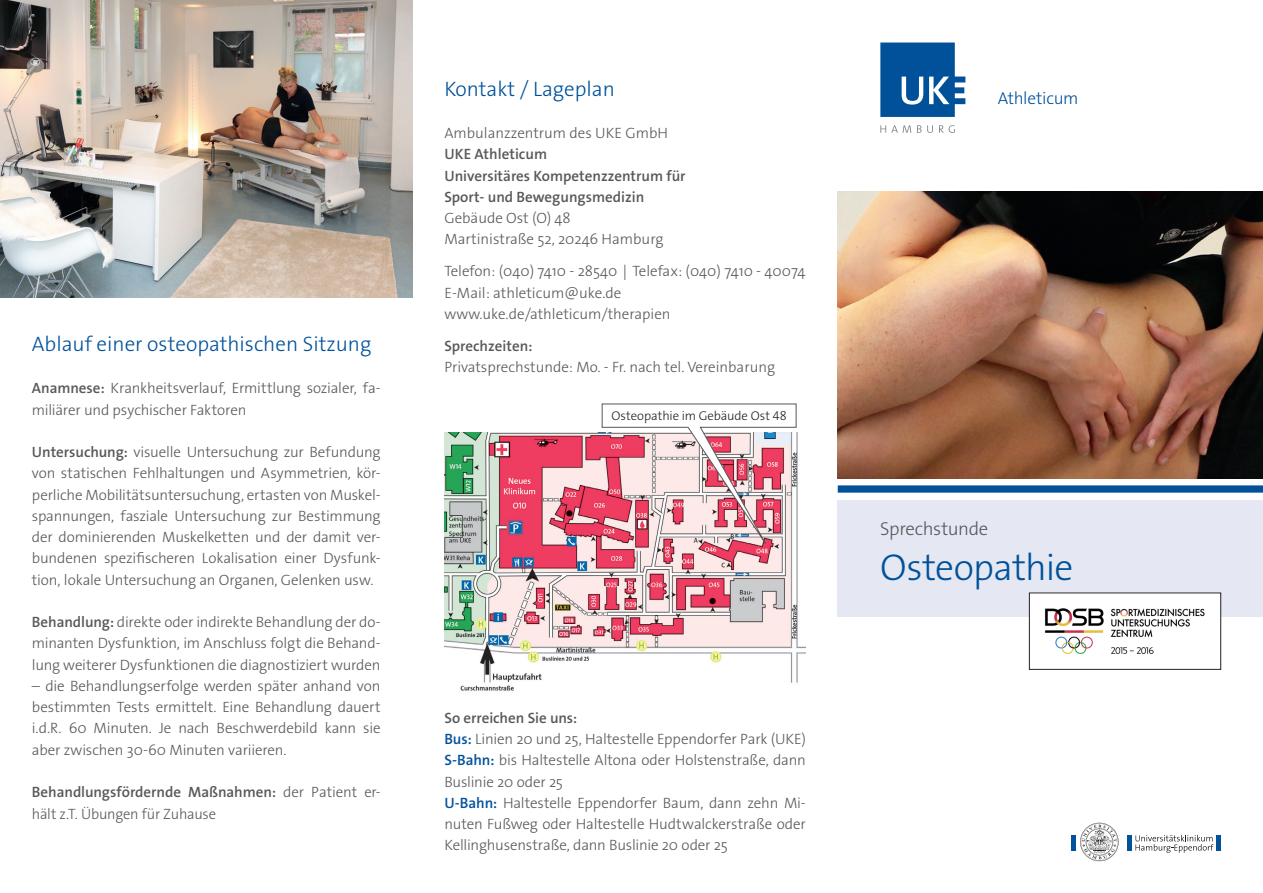
<style>
.page{position:relative;width:1263px;height:893px;background:#fff}
.page>*{position:absolute;margin:0;border:0;box-sizing:border-box;transform-origin:0 0}
.t1{font:300 37.5px "The Sans Os F";letter-spacing:-.02em;color:#01519a}
.t2{font:300 21px "The Sans Os F";color:#01519a}
.t3{font:300 18.75px "The Sans Os F";letter-spacing:-.02em;color:#57585a}
.t4{font:300 17.25px "The Sans Os F";letter-spacing:-.02em;color:#01519a}
.t5{font:300 15px/21.3px "The Sans Os F";letter-spacing:-.005em;color:#57585a}
.t6{font:600 15px/21.3px "The Sans Os F";color:#57585a}
.t7{font:300 12.75px "The Sans Os F";letter-spacing:-.005em;color:#231f20}
.s1{font-weight:600}
.s2{font-weight:600;color:#01519a}
</style>
<div class="page">
<svg style="left:880px;top:43px;width:85px;height:74px"></svg>
<svg style="left:880px;top:125px;width:31px;height:8px"></svg>
<svg style="left:917px;top:125px;width:16px;height:8px"></svg>
<svg style="left:939px;top:125px;width:16px;height:8px"></svg>
<hr style="left:1072px;top:835px;width:4px;height:15px;background:#01529a">
<hr style="left:1127px;top:835px;width:4px;height:15px;background:#01529a">
<svg style="left:1080px;top:823px;width:38px;height:38px"></svg>
<svg style="left:1135px;top:835px;width:78px;height:18px"></svg>
<div style="left:1216px;top:835px;width:5px;height:15px;background:#01529a"></div>
<div style="left:838px;top:500px;width:425px;height:117px;background:#e5e8f3"></div>
<div style="left:838px;top:485px;width:425px;height:8px;background:#01519a"></div>
<img style="left:1031px;top:595px;width:188px;height:59px">
<div style="left:1029px;top:593px;width:192px;height:77px;border:1px solid #231f20"></div>
<img style="left:838px;top:191px;width:425px;height:287px">
<img style="left:444px;top:433px;width:362px;height:258px">
<svg style="left:601px;top:403px;width:196px;height:157px"></svg>
<img style="left:0;top:0;width:412px;height:298px">
<h2 class="t2" style="left:32px;top:330px;width:341px">Ablauf einer osteopathischen Sitzung</h2>
<p class="t5" style="left:32px;top:378px;width:350px"><span class="s1">Anamnese:</span> Krankheitsverlauf, Ermittlung sozialer, fa&shy;miliärer und psychischer Faktoren</p>
<p class="t5" style="left:32px;top:441px;width:350px;text-align:justify"><span class="s1">Untersuchung:</span> visuelle Untersuchung zur Befundung von statischen Fehlhaltungen und Asymmetrien, kör&shy;perliche Mobilitätsuntersuchung, ertasten von Muskel&shy;spannungen, fasziale Untersuchung zur Bestimmung der dominierenden Muskelketten und der damit ver&shy;bundenen spezifischeren Lokalisation einer Dysfunk&shy;tion, lokale Untersuchung an Organen, Gelenken usw.</p>
<p class="t5" style="left:32px;top:612px;width:350px;text-align:justify"><span class="s1">Behandlung:</span> direkte oder indirekte Behandlung der do&shy;minanten Dysfunktion, im Anschluss folgt die Behand&shy;lung weiterer Dysfunktionen die diagnostiziert wurden</p>
<p class="t5" style="left:32px;top:675px;width:350px;text-align:justify">– die Behandlungserfolge werden später anhand von bestimmten Tests ermittelt. Eine Behandlung dauert i.d.R. 60 Minuten. Je nach Beschwerdebild kann sie aber zwischen 30-60 Minuten variieren.</p>
<p class="t5" style="left:32px;top:782px;width:350px"><span class="s1">Behandlungsfördernde Maßnahmen:</span> der Patient er&shy;hält z.T. Übungen für Zuhause</p>
<h2 class="t2" style="left:444px;top:75px;width:172px">Kontakt / Lageplan</h2>
<p class="t5" style="left:444px;top:123px;width:225px">Ambulanzzentrum des UKE GmbH</p>
<p class="t6" style="left:444px;top:144px;width:243px">UKE Athleticum<br>Universitäres Kompetenzzentrum für<br>Sport- und Bewegungsmedizin</p>
<p class="t5" style="left:444px;top:208px;width:221px">Gebäude Ost (O) 48<br>Martinistraße 52, 20246 Hamburg</p>
<p class="t5" style="left:444px;top:261px;width:362px">Telefon: (040) 7410 - 28540 Telefax: (040) 7410 - 40074<br>E-Mail: athleticum@uke.de www.uke.de/athleticum/therapien</p>
<p class="t6" style="left:444px;top:335px;width:90px">Sprechzeiten:</p>
<p class="t5" style="left:444px;top:356px;width:332px">Privatsprechstunde: Mo. - Fr. nach tel. Vereinbarung</p>
<p class="t7" style="left:611px;top:407px;width:177px">Osteopathie im Gebäude Ost 48</p>
<p class="t5" style="left:444px;top:707px;width:363px"><span class="s1">So erreichen Sie uns:<br></span><span class="s2">Bus:</span> Linien 20 und 25, Haltestelle Eppendorfer Park (UKE)<br><span class="s2">S-Bahn:</span> bis Haltestelle Altona oder Holstenstraße, dann Buslinie 20 oder 25<br><span class="s2">U-Bahn:</span> Haltestelle Eppendorfer Baum, dann zehn Mi&shy;nuten Fußweg oder Haltestelle Hudtwalckerstraße oder Kellinghusenstraße, dann Buslinie 20 oder 25</p>
<p class="t4" style="left:998px;top:87px;width:82px">Athleticum</p>
<p class="t3" style="left:880px;top:516px;width:110px">Sprechstunde</p>
<h1 class="t1" style="left:880px;top:543px;width:194px">Osteopathie</h1>
</div>
